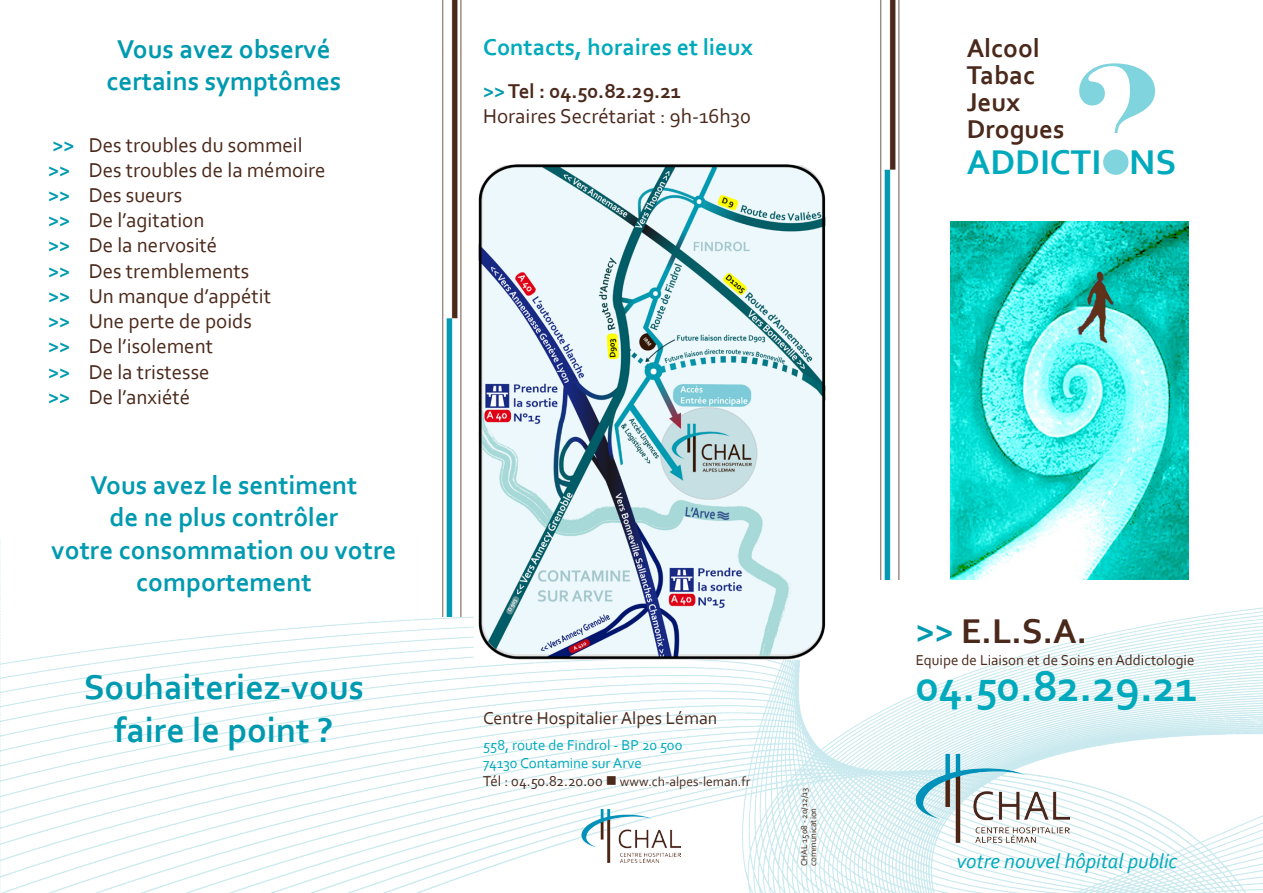
<style>
.page{position:relative;width:1263px;height:893px;background:#fff}
.page>*{position:absolute;margin:0;border:0;box-sizing:border-box;transform-origin:0 0}
.t1{font:157.5px "Engravers";color:#00aabc}
.t2{font:700 45px "Corbel";color:#00aabc}
.t3{font:700 36px "Corbel";color:#009ab0}
.t4{font:700 36px "Corbel";color:#4a291b}
.t5{font:700 36px "Corbel";color:#00aabc}
.t6{font:700 27px/32.4px "Corbel";color:#009ab0;text-align:center}
.t7{font:700 27px "Corbel";color:#4a291b}
.t8{font:700 24px "Corbel";color:#00aabc}
.t9{font:21px "Corbel";color:#4a291b}
.t10{font:italic 21px "Corbel";color:#00aabc}
.t11{font:700 21px "Corbel";color:#4a291b}
.t12{font:18px "Corbel";color:#4a291b}
.t13{font:15px "Corbel";color:#00aabc}
.t14{font:15px "Corbel";color:#4a291b}
.t15{font:13.5px "Corbel";color:#4a291b}
.t16{font:9px "Corbel";color:#4a291b}
.s1{font-weight:700;color:#009ab0}
.s2{color:#009ab0}
.s3{font-size:15px}
</style>
<div class="page">
<img style="left:0;top:539px;width:1262px;height:354px">
<img style="left:872px;top:0;width:33px;height:580px">
<img style="left:916px;top:753px;width:153px;height:89px">
<img style="left:434px;top:1px;width:33px;height:616px">
<img style="left:582px;top:809px;width:99px;height:54px">
<img style="left:950px;top:221px;width:239px;height:359px">
<img style="left:474px;top:164px;width:355px;height:495px">
<p class="t6" style="left:117px;top:32px;width:215px">Vous avez observé</p>
<p class="t6" style="left:107px;top:65px;width:236px">certains symptômes</p>
<p class="t9" style="left:53px;top:132px;width:252px"><span class="s1">&gt;&gt;</span> Des troubles du sommeil</p>
<p class="t9" style="left:48px;top:157px;width:279px"><span class="s1">&gt;&gt;</span> Des troubles de la mémoire</p>
<p class="t9" style="left:48px;top:182px;width:135px"><span class="s1">&gt;&gt;</span> Des sueurs</p>
<p class="t9" style="left:48px;top:207px;width:158px"><span class="s1">&gt;&gt;</span> De l’agitation</p>
<p class="t9" style="left:48px;top:233px;width:171px"><span class="s1">&gt;&gt;</span> De la nervosité</p>
<p class="t9" style="left:48px;top:258px;width:203px"><span class="s1">&gt;&gt;</span> Des tremblements</p>
<p class="t9" style="left:48px;top:283px;width:224px"><span class="s1">&gt;&gt;</span> Un manque d’appétit</p>
<p class="t9" style="left:48px;top:308px;width:205px"><span class="s1">&gt;&gt;</span> Une perte de poids</p>
<p class="t9" style="left:48px;top:333px;width:166px"><span class="s1">&gt;&gt;</span> De l’isolement</p>
<p class="t9" style="left:48px;top:359px;width:163px"><span class="s1">&gt;&gt;</span> De la tristesse</p>
<p class="t9" style="left:48px;top:384px;width:143px"><span class="s1">&gt;&gt;</span> De l’anxiété</p>
<p class="t6" style="left:90px;top:468px;width:269px">Vous avez le sentiment</p>
<p class="t6" style="left:110px;top:500px;width:230px">de ne plus contrôler</p>
<p class="t6" style="left:52px;top:533px;width:346px">votre consommation ou votre comportement</p>
<p class="t3" style="left:84px;top:664px;width:282px">Souhaiteriez-vous</p>
<p class="t3" style="left:115px;top:708px;width:220px">faire le point ?</p>
<p class="t8" style="left:483px;top:32px;width:272px">Contacts, horaires et lieux</p>
<p class="t11" style="left:483px;top:78px;width:200px"><span class="s2">&gt;&gt;</span> Tel : 04.50.82.29.21</p>
<p class="t9" style="left:483px;top:104px;width:269px">Horaires Secrétariat : 9h-16h30</p>
<p class="t12" style="left:483px;top:707px;width:236px">Centre Hospitalier Alpes Léman</p>
<p class="t13" style="left:483px;top:736px;width:201px">558, route de Findrol - BP 20 500</p>
<p class="t13" style="left:483px;top:754px;width:160px">74130 Contamine sur Arve</p>
<p class="t15" style="left:483px;top:773px;width:269px"><span class="s3">Tél : 04.50.82.20.00</span> ■ www.ch-alpes-leman.fr</p>
<p class="t16" style="left:798px;top:866px;width:80px;rotate:-90deg">CHAL 1508 - 20/12/13</p>
<p class="t16" style="left:807px;top:866px;width:60px;rotate:-90deg">communication</p>
<p class="t7" style="left:967px;top:32px;width:75px">Alcool</p>
<p class="t7" style="left:967px;top:59px;width:70px">Tabac</p>
<p class="t7" style="left:967px;top:86px;width:55px">Jeux</p>
<p class="t7" style="left:967px;top:113px;width:99px">Drogues</p>
<p class="t5" style="left:967px;top:140px;width:211px">ADDICTI NS</p>
<h1 class="t1" style="left:1062px;top:26px;width:103px">?</h1>
<p class="t4" style="left:916px;top:609px;width:173px"><span class="s2">&gt;&gt;</span> E.L.S.A.</p>
<p class="t14" style="left:916px;top:651px;width:280px">Equipe de Liaison et de Soins en Addictologie</p>
<p class="t2" style="left:916px;top:658px;width:284px">04.50.82.29.21</p>
<p class="t10" style="left:956px;top:848px;width:222px">votre nouvel hôpital public</p>
</div>
